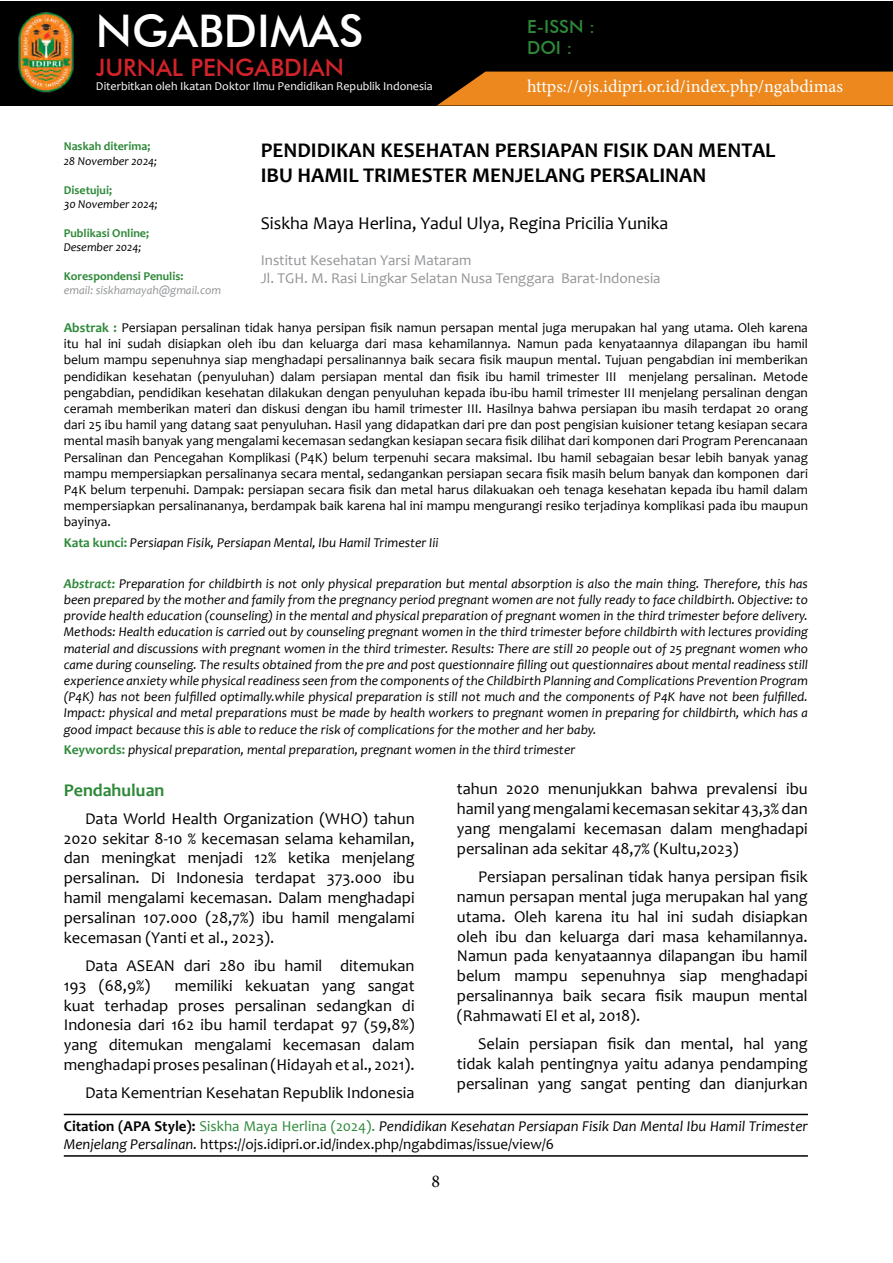
<style>
.page{position:relative;width:893px;height:1263px;background:#fff}
.page>*{position:absolute;margin:0;border:0;box-sizing:border-box;transform-origin:0 0}
.t1{font:500 45px "Futura BT";color:#fff}
.t2{font:500 24px "Futura BT";color:#d2232a}
.t3{font:700 21px/25.2px "Candara";color:#000}
.t4{font:18px "Candara";color:#000}
.t5{font:18px "Minion Pro";letter-spacing:-.005em;color:#fff}
.t6{font:500 18px/21.6px "Futura BT";color:#2e8939}
.t7{font:700 18px "Candara";color:#2e8939}
.t8{font:18px "Minion Pro";color:#000}
.t9{font:16.5px/19.8px "Candara";color:#000;text-align:justify}
.t10{font:italic 15px/18px "Candara";color:#000}
.t11{font:15px/18px "Candara";color:#939598}
.t12{font:13.5px/16.2px "Candara";color:#000;text-align:justify}
.t13{font:italic 13.5px/16.2px "Candara";color:#000;text-align:justify}
.t14{font:700 12px "Candara";color:#2e8939}
.t15{font:12px "Candara";color:#fff}
.t16{font:italic 12px "Candara";color:#000}
.t17{font:italic 12px "Candara";color:#939598}
.s1{font-weight:700;color:#2e8939}
.s2{font-weight:700;font-style:normal;color:#2e8939}
.s3{font-weight:700;font-style:normal}
.s4{font-style:normal;color:#2e8939}
.s5{font-style:normal}
</style>
<div class="page">
<div style="left:0;top:1px;width:893px;height:105px;background:#000"></div>
<svg style="left:437px;top:72px;width:456px;height:34px;background:#dc7e1b"></svg>
<img style="left:18px;top:12px;width:56px;height:81px">
<hr style="left:64px;top:1114px;width:744px;height:1px;background:#000">
<hr style="left:64px;top:1155px;width:744px;height:2px;background:#000">
<h1 class="t1" style="left:96px;top:4px;width:269px">NGABDIMAS</h1>
<h2 class="t2" style="left:96px;top:53px;width:249px">JURNAL PENGABDIAN</h2>
<p class="t15" style="left:96px;top:79px;width:338px">Diterbitkan oleh Ikatan Doktor Ilmu Pendidikan Republik Indonesia</p>
<h3 class="t6" style="left:527px;top:15px;width:69px">E-ISSN :<br>DOI :</h3>
<h3 class="t5" style="left:527px;top:74px;width:317px">https://ojs.idipri.or.id/index.php/ngabdimas</h3>
<p class="t14" style="left:64px;top:139px;width:88px">Naskah diterima;</p>
<p class="t16" style="left:64px;top:153px;width:95px">28 November 2024;</p>
<p class="t14" style="left:64px;top:182px;width:50px">Disetujui;</p>
<p class="t16" style="left:64px;top:196px;width:95px">30 November 2024;</p>
<p class="t14" style="left:64px;top:225px;width:87px">Publikasi Online;</p>
<p class="t16" style="left:64px;top:240px;width:79px">Desember 2024;</p>
<p class="t14" style="left:64px;top:268px;width:121px">Korespondensi Penulis:</p>
<p class="t17" style="left:64px;top:283px;width:159px">email: siskhamayah@gmail.com</p>
<h3 class="t3" style="left:261px;top:137px;width:516px">PENDIDIKAN KESEHATAN PERSIAPAN FISIK DAN MENTAL<br>IBU HAMIL TRIMESTER MENJELANG PERSALINAN</h3>
<h3 class="t4" style="left:261px;top:212px;width:409px">Siskha Maya Herlina, Yadul Ulya, Regina Pricilia Yunika</h3>
<p class="t11" style="left:261px;top:251px;width:401px">Institut Kesehatan Yarsi Mataram<br>Jl. TGH. M. Rasi Lingkar Selatan Nusa Tenggara Barat-Indonesia</p>
<p class="t12" style="left:64px;top:319px;width:746px"><span class="s1">Abstrak :</span> Persiapan persalinan tidak hanya persipan fisik namun persapan mental juga merupakan hal yang utama. Oleh karena itu hal ini sudah disiapkan oleh ibu dan keluarga dari masa kehamilannya. Namun pada kenyataannya dilapangan ibu hamil belum mampu sepenuhnya siap menghadapi persalinannya baik secara fisik maupun mental. Tujuan pengabdian ini memberikan pendidikan kesehatan (penyuluhan) dalam persiapan mental dan fisik ibu hamil trimester III menjelang persalinan. Metode pengabdian, pendidikan kesehatan dilakukan dengan penyuluhan kepada ibu-ibu hamil trimester III menjelang persalinan dengan ceramah memberikan materi dan diskusi dengan ibu hamil trimester III. Hasilnya bahwa persiapan ibu masih terdapat 20 orang dari 25 ibu hamil yang datang saat penyuluhan. Hasil yang didapatkan dari pre dan post pengisian kuisioner tetang kesiapan secara mental masih banyak yang mengalami kecemasan sedangkan kesiapan secara fisik dilihat dari komponen dari Program Perencanaan Persalinan dan Pencegahan Komplikasi (P4K) belum terpenuhi secara maksimal. Ibu hamil sebagaian besar lebih banyak yanag mampu mempersiapkan persalinanya secara mental, sedangankan persiapan secara fisik masih belum banyak dan komponen dari P4K belum terpenuhi. Dampak: persiapan secara fisik dan metal harus dilakuakan oeh tenaga kesehatan kepada ibu hamil dalam mempersiapkan persalinananya, berdampak baik karena hal ini mampu mengurangi resiko terjadinya komplikasi pada ibu maupun bayinya.</p>
<p class="t13" style="left:64px;top:534px;width:376px"><span class="s2">Kata kunci:</span> Persiapan Fisik, Persiapan Mental, Ibu Hamil Trimester Iii</p>
<p class="t13" style="left:64px;top:575px;width:746px"><span class="s1">Abstract:</span> Preparation for childbirth is not only physical preparation but mental absorption is also the main thing. Therefore, this has been prepared by the mother and family from the pregnancy period pregnant women are not fully ready to face childbirth. Objective: to provide health education (counseling) in the mental and physical preparation of pregnant women in the third trimester before delivery.<br>Methods: Health education is carried out by counseling pregnant women in the third trimester before childbirth with lectures providing material and discussions with pregnant women in the third trimester. Results: There are still 20 people out of 25 pregnant women who came during counseling. The results obtained from the pre and post questionnaire filling out questionnaires about mental readiness still experience anxiety while physical readiness seen from the components of the Childbirth Planning and Complications Prevention Program (P4K) has not been fulfilled optimally.while physical preparation is still not much and the components of P4K have not been fulfilled.<br>Impact: physical and metal preparations must be made by health workers to pregnant women in preparing for childbirth, which has a good impact because this is able to reduce the risk of complications for the mother and her baby.</p>
<p class="t13" style="left:64px;top:741px;width:513px"><span class="s2">Keywords:</span> physical preparation, mental preparation, pregnant women in the third trimester</p>
<h3 class="t7" style="left:64px;top:778px;width:102px">Pendahuluan</h3>
<p class="t9" style="left:64px;top:808px;width:352px;text-indent:21px">Data World Health Organization (WHO) tahun 2020 sekitar 8-10 % kecemasan selama kehamilan, dan meningkat menjadi 12% ketika menjelang persalinan. Di Indonesia terdapat 373.000 ibu hamil mengalami kecemasan. Dalam menghadapi persalinan 107.000 (28,7%) ibu hamil mengalami kecemasan (Yanti et al., 2023).</p>
<p class="t9" style="left:64px;top:955px;width:352px;text-indent:21px">Data ASEAN dari 280 ibu hamil ditemukan<br>193 (68,9%)</p>
<p class="t9" style="left:64px;top:975px;width:352px;text-indent:111px">memiliki kekuatan yang sangat kuat terhadap proses persalinan sedangkan di Indonesia dari 162 ibu hamil terdapat 97 (59,8%) yang ditemukan mengalami kecemasan dalam menghadapi proses pesalinan (Hidayah et al., 2021).</p>
<p class="t9" style="left:85px;top:1083px;width:331px">Data Kementrian Kesehatan Republik Indonesia</p>
<p class="t9" style="left:457px;top:779px;width:352px">tahun 2020 menunjukkan bahwa prevalensi ibu hamil yang mengalami kecemasan sekitar 43,3% dan yang mengalami kecemasan dalam menghadapi persalinan ada sekitar 48,7% (Kultu,2023)</p>
<p class="t9" style="left:457px;top:867px;width:352px;text-indent:21px">Persiapan persalinan tidak hanya persipan fisik namun persapan mental juga merupakan hal yang utama. Oleh karena itu hal ini sudah disiapkan oleh ibu dan keluarga dari masa kehamilannya.<br>Namun pada kenyataannya dilapangan ibu hamil belum mampu sepenuhnya siap menghadapi persalinannya baik secara fisik maupun mental (Rahmawati El et al, 2018).</p>
<p class="t9" style="left:457px;top:1033px;width:352px;text-indent:21px">Selain persiapan fisik dan mental, hal yang tidak kalah pentingnya yaitu adanya pendamping persalinan yang sangat penting dan dianjurkan</p>
<p class="t10" style="left:64px;top:1117px;width:746px"><span class="s3">Citation (APA Style):</span> <span class="s4">Siskha Maya Herlina (2024).</span> Pendidikan Kesehatan Persiapan Fisik Dan Mental Ibu Hamil Trimester<br>Menjelang Persalinan. <span class="s5">https://ojs.idipri.or.id/index.php/ngabdimas/issue/view/6</span></p>
<h3 class="t8" style="left:432px;top:1169px;width:10px">8</h3>
</div>
